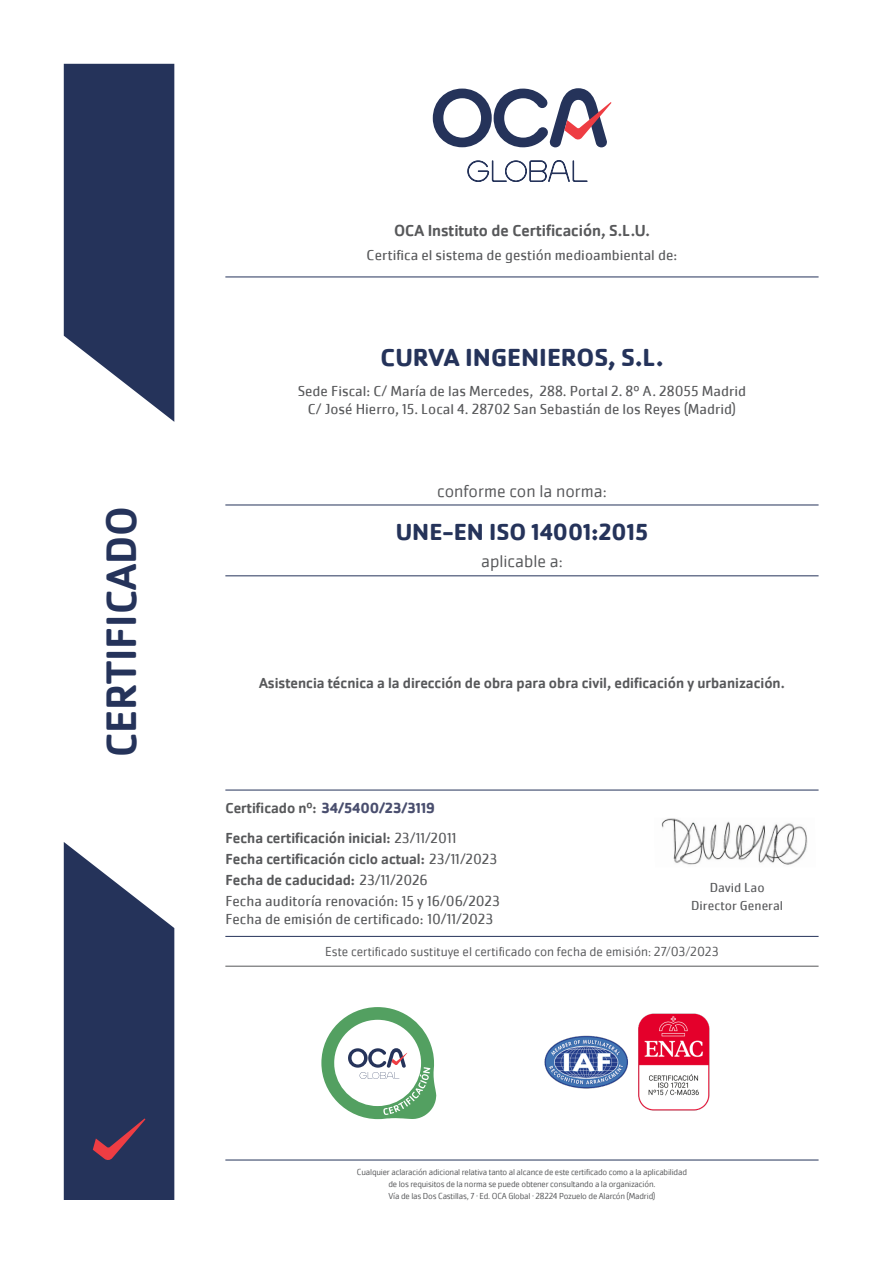
<style>
.page{position:relative;width:893px;height:1263px;background:#fff}
.page>*{position:absolute;margin:0;border:0;box-sizing:border-box;transform-origin:0 0}
.t1{font:500 43.95px "Cachet Pro";color:#25335a}
.t2{font:700 25.5px "Cachet Pro";color:#25335a}
.t3{font:700 24px "Cachet Pro";color:#25335a}
.t4{font:300 18px "Cachet Pro";color:#57585a}
.t5{font:500 16.5px "Cachet Pro";color:#57585a}
.t6{font:15px "Cachet Pro";color:#57585a}
.t7{font:500 15px "Cachet Pro";color:#57585a}
.t8{font:700 15px "Cachet Pro";color:#494e6e}
.t9{font:300 13.5px "Cachet Pro";color:#57585a}
.t10{font:13.5px "Cachet Pro";color:#57585a}
.t11{font:300 9px "Cachet Pro";letter-spacing:-.02em;color:#57585a}
.s1{font-weight:500;color:#57585a}
.s2{font-weight:400}
</style>
<div class="page">
<svg style="left:64px;top:64px;width:110px;height:358px;background:#3f4b6d"></svg>
<svg style="left:64px;top:842px;width:110px;height:358px;background:#414b6d"></svg>
<svg style="left:433px;top:88px;width:179px;height:59px"></svg>
<svg style="left:467px;top:160px;width:121px;height:22px"></svg>
<hr style="left:225px;top:277px;width:594px;height:1px;background:#25335a">
<hr style="left:225px;top:575px;width:594px;height:1px;background:#25335a">
<hr style="left:225px;top:505px;width:594px;height:1px;background:#25335a">
<hr style="left:225px;top:1160px;width:594px;height:1px;background:#25335a">
<hr style="left:225px;top:790px;width:594px;height:1px;background:#25335a">
<hr style="left:225px;top:966px;width:594px;height:1px;background:#57585a">
<img style="left:661px;top:818px;width:147px;height:47px">
<img style="left:544px;top:1013px;width:166px;height:98px">
<svg style="left:321px;top:1007px;width:115px;height:112px"></svg>
<hr style="left:225px;top:936px;width:594px;height:1px;background:#25335a">
<p class="t1" style="left:96px;top:757px;width:253px;rotate:-90deg">CERTIFICADO</p>
<p class="t5" style="left:394px;top:221px;width:257px">OCA Instituto de Certificación, S.L.U.</p>
<p class="t6" style="left:367px;top:246px;width:312px">Certifica el sistema de gestión medioambiental de:</p>
<p class="t2" style="left:380px;top:341px;width:284px">CURVA INGENIEROS, S.L.</p>
<p class="t6" style="left:298px;top:382px;width:450px">Sede Fiscal: C/ María de las Mercedes, 288. Portal 2. 8º A. 28055 Madrid</p>
<p class="t6" style="left:308px;top:400px;width:430px">C/ José Hierro, 15. Local 4. 28702 San Sebastián de los Reyes (Madrid)</p>
<p class="t4" style="left:437px;top:480px;width:171px">conforme con la norma:</p>
<p class="t3" style="left:396px;top:517px;width:254px">UNE-EN ISO 14001:2015</p>
<p class="t4" style="left:481px;top:550px;width:83px">aplicable a:</p>
<p class="t7" style="left:259px;top:675px;width:527px">Asistencia técnica a la dirección de obra para obra civil, edificación y urbanización.</p>
<p class="t8" style="left:225px;top:798px;width:211px"><span class="s1">Certificado nº:</span> 34/5400/23/3119</p>
<p class="t7" style="left:225px;top:829px;width:233px">Fecha certificación inicial: <span class="s2">23/11/2011</span></p>
<p class="t7" style="left:225px;top:850px;width:273px">Fecha certificación ciclo actual: <span class="s2">23/11/2023</span></p>
<p class="t7" style="left:225px;top:871px;width:204px">Fecha de caducidad: <span class="s2">23/11/2026</span></p>
<p class="t10" style="left:710px;top:880px;width:56px">David Lao</p>
<p class="t6" style="left:225px;top:892px;width:276px">Fecha auditoría renovación: 15 y 16/06/2023</p>
<p class="t6" style="left:225px;top:910px;width:269px">Fecha de emisión de certificado: 10/11/2023</p>
<p class="t9" style="left:325px;top:944px;width:395px">Este certificado sustituye el certificado con fecha de emisión: 27/03/2023</p>
<p class="t10" style="left:691px;top:897px;width:93px">Director General</p>
<p class="t11" style="left:357px;top:1166px;width:332px">Cualquier aclaración adicional relativa tanto al alcance de este certificado como a la aplicabilidad</p>
<p class="t11" style="left:388px;top:1178px;width:269px">de los requisitos de la norma se puede obtener consultando a la organización.</p>
<p class="t11" style="left:388px;top:1190px;width:268px">Vía de las Dos Castillas, 7 · Ed. OCA Global · 28224 Pozuelo de Alarcón (Madrid)</p>
</div>
